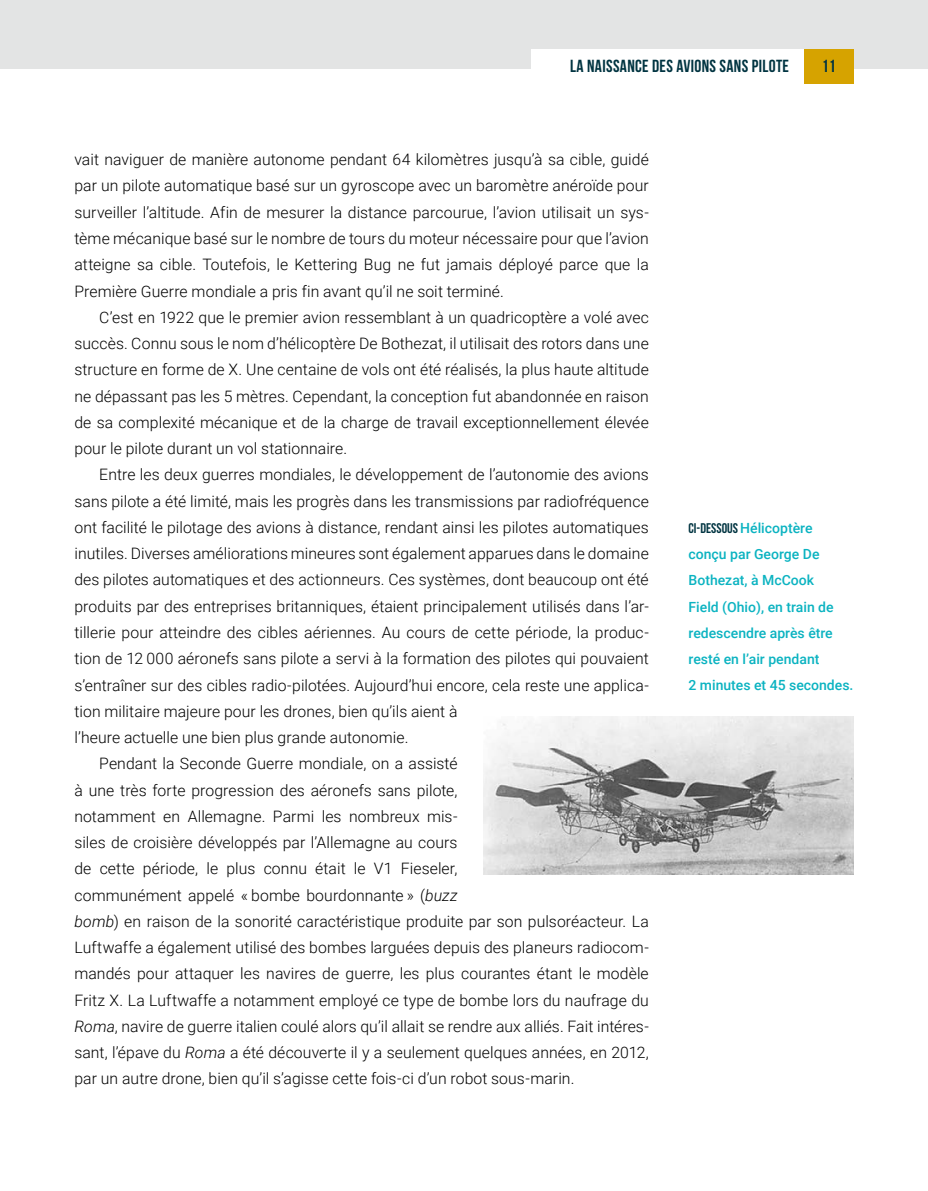
<style>
.page{position:relative;width:928px;height:1191px;background:#fff}
.page>*{position:absolute;margin:0;border:0;box-sizing:border-box;transform-origin:0 0}
.t1{font:700 17.5px "Bebas Neue";letter-spacing:.02em;color:#003441}
.t2{font:300 15.75px/26.2px "Roboto";letter-spacing:.005em;color:#000;text-align:justify}
.t3{font:500 14px/26.2px "Roboto";color:#0bb3c1}
.s1{font-style:italic}
.s2{font-family:"Bebas Neue";font-weight:700;color:#003441}
</style>
<div class="page">
<div style="left:0;top:0;width:928px;height:68px;background:#e3e4e4"></div>
<div style="left:531px;top:49px;width:273px;height:35px;background:#fff"></div>
<div style="left:804px;top:49px;width:49px;height:35px;background:#d6a300"></div>
<img style="left:484px;top:716px;width:369px;height:158px">
<p class="t1" style="left:570px;top:56px;width:220px">LA NAISSANCE DES AVIONS SANS PILOTE</p>
<p class="t1" style="left:821px;top:56px;width:15px">11</p>
<p class="t2" style="left:74px;top:146px;width:576px">vait naviguer de manière autonome pendant 64 kilomètres jusqu’à sa cible, guidé par un pilote automatique basé sur un gyroscope avec un baromètre anéroïde pour surveiller l’altitude. Afin de mesurer la distance parcourue, l’avion utilisait un sys&shy;tème mécanique basé sur le nombre de tours du moteur nécessaire pour que l’avion atteigne sa cible. Toutefois, le Kettering Bug ne fut jamais déployé parce que la Première Guerre mondiale a pris fin avant qu’il ne soit terminé.</p>
<p class="t2" style="left:74px;top:303px;width:576px;text-indent:25px">C’est en 1922 que le premier avion ressemblant à un quadricoptère a volé avec succès. Connu sous le nom d’hélicoptère De Bothezat, il utilisait des rotors dans une structure en forme de X. Une centaine de vols ont été réalisés, la plus haute altitude ne dépassant pas les 5 mètres. Cependant, la conception fut abandonnée en raison de sa complexité mécanique et de la charge de travail exceptionnellement élevée pour le pilote durant un vol stationnaire.</p>
<p class="t2" style="left:99px;top:461px;width:551px">Entre les deux guerres mondiales, le développement de l’autonomie des avions</p>
<p class="t2" style="left:74px;top:487px;width:576px">sans pilote a été limité, mais les progrès dans les transmissions par radiofréquence</p>
<p class="t2" style="left:74px;top:513px;width:576px">ont facilité le pilotage des avions à distance, rendant ainsi les pilotes automatiques</p>
<p class="t2" style="left:74px;top:540px;width:576px">inutiles. Diverses améliorations mineures sont également apparues dans le domaine</p>
<p class="t2" style="left:74px;top:566px;width:576px">des pilotes automatiques et des actionneurs. Ces systèmes, dont beaucoup ont été</p>
<p class="t2" style="left:74px;top:592px;width:576px">produits par des entreprises britanniques, étaient principalement utilisés dans l’ar-</p>
<p class="t2" style="left:74px;top:618px;width:576px">tillerie pour atteindre des cibles aériennes. Au cours de cette période, la produc-</p>
<p class="t2" style="left:74px;top:645px;width:576px">tion de 12 000 aéronefs sans pilote a servi à la formation des pilotes qui pouvaient</p>
<p class="t2" style="left:74px;top:671px;width:576px">s’entraîner sur des cibles radio-pilotées. Aujourd’hui encore, cela reste une applica-</p>
<p class="t2" style="left:74px;top:697px;width:385px">tion militaire majeure pour les drones, bien qu’ils aient à</p>
<p class="t2" style="left:74px;top:723px;width:335px">l’heure actuelle une bien plus grande autonomie.</p>
<p class="t2" style="left:99px;top:750px;width:360px">Pendant la Seconde Guerre mondiale, on a assisté</p>
<p class="t2" style="left:74px;top:776px;width:384px">à une très forte progression des aéronefs sans pilote,</p>
<p class="t2" style="left:74px;top:802px;width:384px">notamment en Allemagne. Parmi les nombreux mis-</p>
<p class="t2" style="left:74px;top:828px;width:384px">siles de croisière développés par l’Allemagne au cours</p>
<p class="t2" style="left:74px;top:855px;width:384px">de cette période, le plus connu était le V1 Fieseler,</p>
<p class="t2" style="left:74px;top:881px;width:384px">communément appelé « bombe bourdonnante » (<span class="s1">buzz</span></p>
<p class="t2" style="left:74px;top:907px;width:576px"><span class="s1">bomb</span>) en raison de la sonorité caractéristique produite par son pulsoréacteur. La</p>
<p class="t2" style="left:74px;top:933px;width:576px">Luftwaffe a également utilisé des bombes larguées depuis des planeurs radiocom-</p>
<p class="t2" style="left:74px;top:960px;width:576px">mandés pour attaquer les navires de guerre, les plus courantes étant le modèle</p>
<p class="t2" style="left:74px;top:986px;width:576px">Fritz X. La Luftwaffe a notamment employé ce type de bombe lors du naufrage du</p>
<p class="t2" style="left:74px;top:1012px;width:576px"><span class="s1">Roma</span>, navire de guerre italien coulé alors qu’il allait se rendre aux alliés. Fait intéres-</p>
<p class="t2" style="left:74px;top:1039px;width:576px">sant, l’épave du <span class="s1">Roma</span> a été découverte il y a seulement quelques années, en 2012,</p>
<p class="t2" style="left:74px;top:1065px;width:501px">par un autre drone, bien qu’il s’agisse cette fois-ci d’un robot sous-marin.</p>
<p class="t3" style="left:688px;top:514px;width:166px"><span class="s2">CI-DESSOUS</span> Hélicoptère conçu par George De<br>Bothezat, à McCook<br>Field (Ohio), en train de redescendre après être resté en l’air pendant<br>2 minutes et 45 secondes.</p>
</div>
